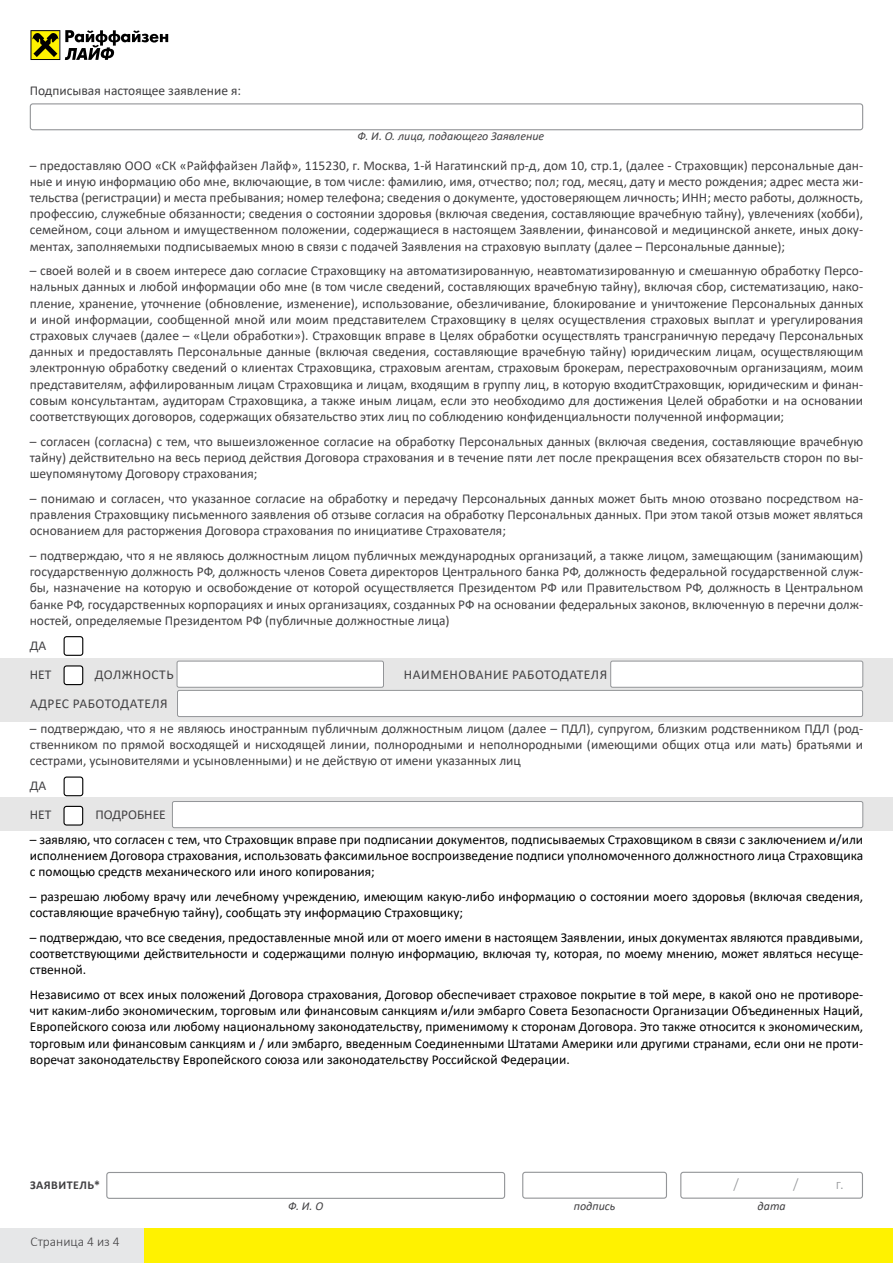
<style>
.page{position:relative;width:893px;height:1263px;background:#fff}
.page>*{position:absolute;margin:0;border:0;box-sizing:border-box;transform-origin:0 0}
.t1{font:300 15px "Calibri";color:#939598}
.t2{font:13.5px/16.2px "Calibri";color:#414042;text-align:justify}
.t3{font:13.5px/16.2px "Calibri";color:#000;text-align:justify}
.t4{font:13.5px "Calibri";letter-spacing:.04em;color:#414042}
.t5{font:300 13.5px "Calibri";color:#414042}
.t6{font:italic 12px "Calibri";color:#414042}
.t7{font:700 12px "Calibri";letter-spacing:.04em;color:#414042}
</style>
<div class="page">
<div style="left:0;top:658px;width:893px;height:63px;background:#e6e6e6"></div>
<div style="left:0;top:797px;width:893px;height:33px;background:#e6e6e6"></div>
<div style="left:64px;top:636px;width:19px;height:20px;border:1px solid #000;border-radius:3px"></div>
<div style="left:64px;top:666px;width:19px;height:19px;background:#fff;border-radius:3px"></div>
<div style="left:64px;top:665px;width:19px;height:20px;border:1px solid #000;border-radius:3px"></div>
<div style="left:177px;top:661px;width:206px;height:26px;background:#fff;border-radius:2px"></div>
<div style="left:177px;top:661px;width:207px;height:27px;border:1px solid #939598;border-radius:2px"></div>
<div style="left:611px;top:661px;width:252px;height:26px;background:#fff;border-radius:2px"></div>
<div style="left:610px;top:661px;width:253px;height:27px;border:1px solid #939598;border-radius:2px"></div>
<div style="left:178px;top:690px;width:685px;height:26px;background:#fff;border-radius:2px"></div>
<div style="left:177px;top:690px;width:686px;height:27px;border:1px solid #939598;border-radius:2px"></div>
<div style="left:64px;top:776px;width:19px;height:20px;border:1px solid #000;border-radius:3px"></div>
<div style="left:64px;top:806px;width:19px;height:19px;background:#fff;border-radius:3px"></div>
<div style="left:63px;top:806px;width:20px;height:19px;border:1px solid #000;border-radius:3px"></div>
<div style="left:172px;top:801px;width:691px;height:27px;background:#fff;border-radius:2px"></div>
<div style="left:172px;top:801px;width:691px;height:27px;border:1px solid #939598;border-radius:2px"></div>
<div style="left:30px;top:103px;width:833px;height:27px;border:1px solid #939598;border-radius:3px"></div>
<div style="left:106px;top:1172px;width:399px;height:27px;border:1px solid #939598;border-radius:3px"></div>
<div style="left:522px;top:1172px;width:145px;height:27px;border:1px solid #939598;border-radius:3px"></div>
<div style="left:680px;top:1172px;width:183px;height:27px;border:1px solid #939598;border-radius:3px"></div>
<div style="left:0;top:1228px;width:145px;height:35px;background:#e6e7e8"></div>
<div style="left:145px;top:1228px;width:748px;height:35px;background:#fff200"></div>
<svg style="left:30px;top:30px;width:138px;height:30px"></svg>
<p class="t2" style="left:30px;top:82px;width:213px">Подписывая настоящее заявление я:</p>
<p class="t6" style="left:358px;top:128px;width:188px">Ф. И. О. лица, подающего Заявление</p>
<p class="t2" style="left:30px;top:157px;width:835px">– предоставляю ООО «СК «Райффайзен Лайф», 115230, г. Москва, 1-й Нагатинский пр-д, дом 10, стр.1, (далее - Страховщик) персональные дан&shy;ные и иную информацию обо мне, включающие, в том числе: фамилию, имя, отчество; пол; год, месяц, дату и место рождения; адрес места жи&shy;тельства (регистрации) и места пребывания; номер телефона; сведения о документе, удостоверяющем личность; ИНН; место работы, должность, профессию, служебные обязанности; сведения о состоянии здоровья (включая сведения, составляющие врачебную тайну), увлечениях (хобби), семейном, соци альном и имущественном положении, содержащиеся в настоящем Заявлении, финансовой и медицинской анкете, иных доку&shy;ментах, заполняемыхи подписываемых мною в связи с подачей Заявления на страховую выплату (далее – Персональные данные);</p>
<p class="t2" style="left:30px;top:262px;width:835px">– своей волей и в своем интересе даю согласие Страховщику на автоматизированную, неавтоматизированную и смешанную обработку Персо&shy;нальных данных и любой информации обо мне (в том числе сведений, составляющих врачебную тайну), включая сбор, систематизацию, нако&shy;пление, хранение, уточнение (обновление, изменение), использование, обезличивание, блокирование и уничтожение Персональных данных и иной информации, сообщенной мной или моим представителем Страховщику в целях осуществления страховых выплат и урегулирования страховых случаев (далее – «Цели обработки»). Страховщик вправе в Целях обработки осуществлять трансграничную передачу Персональных данных и предоставлять Персональные данные (включая сведения, составляющие врачебную тайну) юридическим лицам, осуществляющим электронную обработку сведений о клиентах Страховщика, страховым агентам, страховым брокерам, перестраховочным организациям, моим представителям, аффилированным лицам Страховщика и лицам, входящим в группу лиц, в которую входитСтраховщик, юридическим и финан&shy;совым консультантам, аудиторам Страховщика, а также иным лицам, если это необходимо для достижения Целей обработки и на основании соответствующих договоров, содержащих обязательство этих лиц по соблюдению конфиденциальности полученной информации;</p>
<p class="t2" style="left:30px;top:433px;width:835px">– согласен (согласна) с тем, что вышеизложенное согласие на обработку Персональных данных (включая сведения, составляющие врачебную тайну) действительно на весь период действия Договора страхования и в течение пяти лет после прекращения всех обязательств сторон по вы&shy;шеупомянутому Договору страхования;</p>
<p class="t2" style="left:30px;top:490px;width:835px">– понимаю и согласен, что указанное согласие на обработку и передачу Персональных данных может быть мною отозвано посредством на&shy;правления Страховщику письменного заявления об отзыве согласия на обработку Персональных данных. При этом такой отзыв может являться основанием для расторжения Договора страхования по инициативе Страхователя;</p>
<p class="t2" style="left:30px;top:547px;width:835px">– подтверждаю, что я не являюсь должностным лицом публичных международных организаций, а также лицом, замещающим (занимающим) государственную должность РФ, должность членов Совета директоров Центрального банка РФ, должность федеральной государственной служ&shy;бы, назначение на которую и освобождение от которой осуществляется Президентом РФ или Правительством РФ, должность в Центральном банке РФ, государственных корпорациях и иных организациях, созданных РФ на основании федеральных законов, включенную в перечни долж&shy;ностей, определяемые Президентом РФ (публичные должностные лица)</p>
<p class="t2" style="left:30px;top:630px;width:23px;line-height:29.2px">ДА<br>НЕТ</p>
<p class="t4" style="left:95px;top:665px;width:80px">ДОЛЖНОСТЬ</p>
<p class="t4" style="left:404px;top:665px;width:205px">НАИМЕНОВАНИЕ РАБОТОДАТЕЛЯ</p>
<p class="t4" style="left:30px;top:694px;width:139px">АДРЕС РАБОТОДАТЕЛЯ</p>
<p class="t2" style="left:30px;top:720px;width:835px">– подтверждаю, что я не являюсь иностранным публичным должностным лицом (далее – ПДЛ), супругом, близким родственником ПДЛ (род&shy;ственником по прямой восходящей и нисходящей линии, полнородными и неполнородными (имеющими общих отца или мать) братьями и сестрами, усыновителями и усыновленными) и не действую от имени указанных лиц</p>
<p class="t2" style="left:30px;top:770px;width:23px;line-height:29.2px">ДА<br>НЕТ</p>
<p class="t2" style="left:95px;top:806px;width:72px">ПОДРОБНЕЕ</p>
<p class="t3" style="left:30px;top:831px;width:835px">– заявляю, что согласен с тем, что Страховщик вправе при подписании документов, подписываемых Страховщиком в связи с заключением и/или исполнением Договора страхования, использовать факсимильное воспроизведение подписи уполномоченного должностного лица Страховщика с помощью средств механического или иного копирования;</p>
<p class="t3" style="left:30px;top:888px;width:835px">– разрешаю любому врачу или лечебному учреждению, имеющим какую-либо информацию о состоянии моего здоровья (включая сведения, составляющие врачебную тайну), сообщать эту информацию Страховщику;</p>
<p class="t3" style="left:30px;top:929px;width:835px">– подтверждаю, что все сведения, предоставленные мной или от моего имени в настоящем Заявлении, иных документах являются правдивыми, соответствующими действительности и содержащими полную информацию, включая ту, которая, по моему мнению, может являться несуще&shy;ственной.</p>
<p class="t3" style="left:30px;top:986px;width:835px">Независимо от всех иных положений Договора страхования, Договор обеспечивает страховое покрытие в той мере, в какой оно не противоре&shy;чит каким-либо экономическим, торговым или финансовым санкциям и/или эмбарго Совета Безопасности Организации Объединенных Наций, Европейского союза или любому национальному законодательству, применимому к сторонам Договора. Это также относится к экономическим, торговым или финансовым санкциям и / или эмбарго, введенным Соединенными Штатами Америки или другими странами, если они не проти&shy;воречат законодательству Европейского союза или законодательству Российской Федерации.</p>
<p class="t7" style="left:30px;top:1176px;width:72px">ЗАЯВИТЕЛЬ*</p>
<p class="t5" style="left:30px;top:1233px;width:91px">Страница 4 из 4</p>
<p class="t1" style="left:733px;top:1175px;width:7px">/</p>
<p class="t1" style="left:793px;top:1175px;width:7px">/</p>
<p class="t1" style="left:836px;top:1175px;width:10px">г.</p>
<p class="t6" style="left:288px;top:1197px;width:37px">Ф. И. О</p>
<p class="t6" style="left:574px;top:1197px;width:43px">подпись</p>
<p class="t6" style="left:758px;top:1197px;width:30px">дата</p>
</div>
